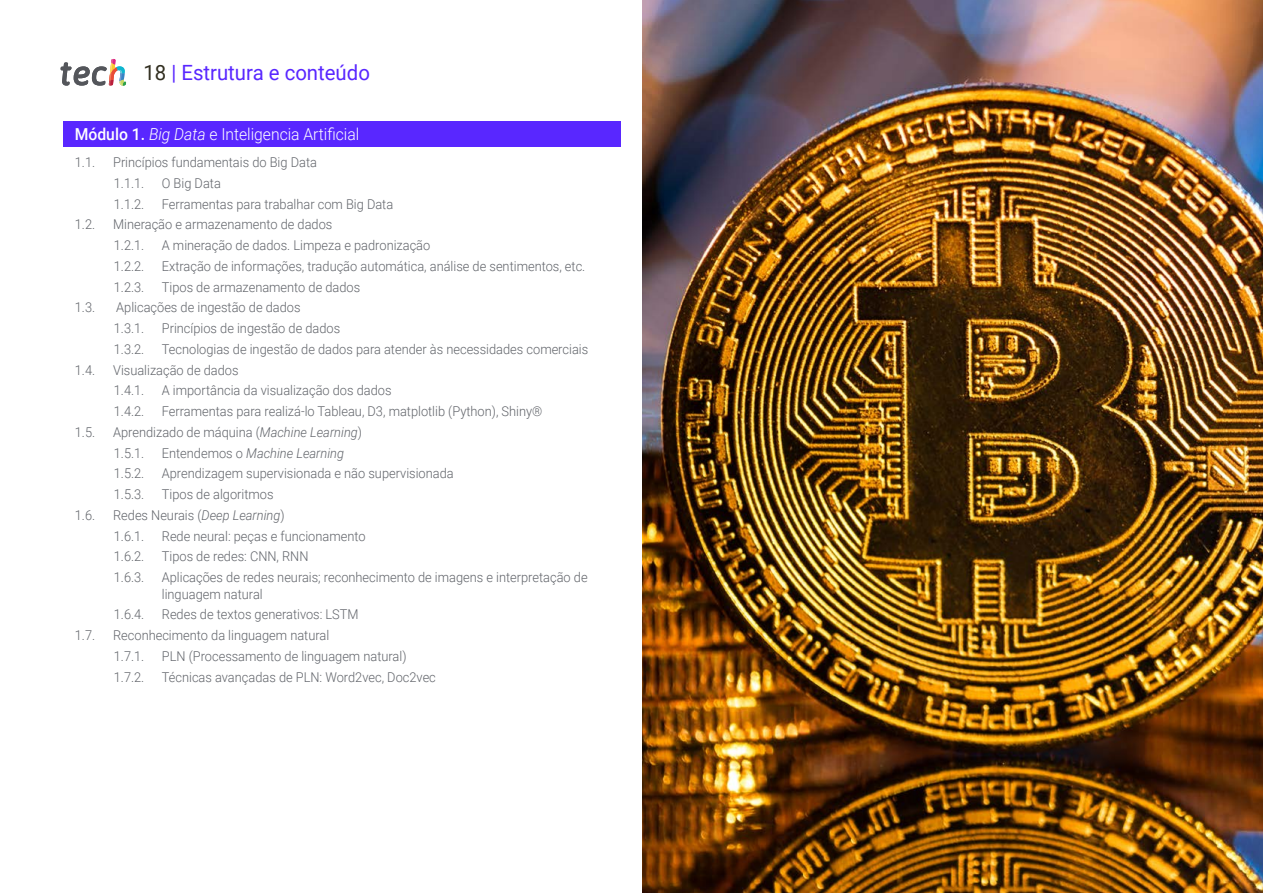
<style>
.page{position:relative;width:1263px;height:893px;background:#fff}
.page>*{position:absolute;margin:0;border:0;box-sizing:border-box;transform-origin:0 0}
.t1{font:21px "Roboto";color:#5927ff}
.t2{font:300 16.5px "Roboto";color:#fff;scale:.95 1}
.t3{font:300 13.5px/20.7px "Roboto";color:#61646a;scale:.95 1}
.t4{font:italic 300 13.5px "Roboto";color:#61646a;scale:.95 1}
.s1{color:#312e20}
.s2{font-weight:500}
.s3{font-style:italic}
.s4{font-style:normal}
</style>
<div class="page">
<div style="left:64px;top:121px;width:557px;height:25px;background:#5927ff"></div>
<img style="left:642px;top:0;width:621px;height:893px">
<svg style="left:61px;top:59px;width:65px;height:27px"></svg>
<h1 class="t1" style="left:144px;top:57px;width:228px"><span class="s1">18</span> | Estrutura e conteúdo</h1>
<p class="t2" style="left:75px;top:123px;width:301px"><span class="s2">Módulo 1.</span> <span class="s3">Big Data</span> e Inteligencia Artificial</p>
<p class="t3" style="left:75px;top:151px;width:23px">1.1.</p>
<p class="t3" style="left:113px;top:151px;width:216px">Princípios fundamentais do Big Data<br>1.1.1.</p>
<p class="t3" style="left:162px;top:172px;width:64px">O Big Data</p>
<p class="t3" style="left:114px;top:193px;width:34px">1.1.2.</p>
<p class="t3" style="left:162px;top:193px;width:245px">Ferramentas para trabalhar com Big Data</p>
<p class="t3" style="left:75px;top:214px;width:23px">1.2.</p>
<p class="t3" style="left:113px;top:214px;width:232px">Mineração e armazenamento de dados<br>1.2.1.</p>
<p class="t3" style="left:162px;top:234px;width:284px">A mineração de dados. Limpeza e padronização</p>
<p class="t3" style="left:114px;top:255px;width:34px">1.2.2.</p>
<p class="t3" style="left:162px;top:255px;width:447px">Extração de informações, tradução automática, análise de sentimentos, etc.</p>
<p class="t3" style="left:114px;top:276px;width:34px">1.2.3.</p>
<p class="t3" style="left:162px;top:276px;width:210px">Tipos de armazenamento de dados</p>
<p class="t3" style="left:75px;top:297px;width:23px">1.3.</p>
<p class="t3" style="left:114px;top:297px;width:198px">Aplicações de ingestão de dados<br>1.3.1.</p>
<p class="t3" style="left:162px;top:317px;width:189px">Princípios de ingestão de dados</p>
<p class="t3" style="left:114px;top:338px;width:34px">1.3.2.</p>
<p class="t3" style="left:162px;top:338px;width:450px">Tecnologias de ingestão de dados para atender às necessidades comerciais</p>
<p class="t3" style="left:75px;top:359px;width:23px">1.4.</p>
<p class="t3" style="left:113px;top:359px;width:134px">Visualização de dados<br>1.4.1.</p>
<p class="t3" style="left:162px;top:380px;width:243px">A importância da visualização dos dados</p>
<p class="t3" style="left:114px;top:400px;width:34px">1.4.2.</p>
<p class="t3" style="left:162px;top:400px;width:402px">Ferramentas para realizá-lo Tableau, D3, matplotlib (Python), Shiny®</p>
<p class="t3" style="left:75px;top:421px;width:23px">1.5.</p>
<p class="t3" style="left:113px;top:421px;width:264px">Aprendizado de máquina (<span class="s3">Machine Learning</span>)<br>1.5.1.</p>
<p class="t4" style="left:162px;top:443px;width:193px"><span class="s4">Entendemos o</span> Machine Learning</p>
<p class="t3" style="left:114px;top:463px;width:34px">1.5.2.</p>
<p class="t3" style="left:162px;top:463px;width:309px">Aprendizagem supervisionada e não supervisionada</p>
<p class="t3" style="left:114px;top:483px;width:34px">1.5.3.</p>
<p class="t3" style="left:162px;top:483px;width:119px">Tipos de algoritmos</p>
<p class="t3" style="left:75px;top:504px;width:23px">1.6.</p>
<p class="t3" style="left:113px;top:504px;width:182px">Redes Neurais (<span class="s3">Deep Learning</span>)<br>1.6.1.</p>
<p class="t3" style="left:162px;top:525px;width:216px">Rede neural: peças e funcionamento</p>
<p class="t3" style="left:114px;top:546px;width:34px">1.6.2.</p>
<p class="t3" style="left:162px;top:546px;width:156px">Tipos de redes: CNN, RNN</p>
<p class="t3" style="left:114px;top:566px;width:34px">1.6.3.</p>
<p class="t3" style="left:162px;top:569px;width:450px;line-height:16.5px">Aplicações de redes neurais; reconhecimento de imagens e interpretação de linguagem natural</p>
<p class="t3" style="left:114px;top:604px;width:34px">1.6.4.</p>
<p class="t3" style="left:162px;top:604px;width:209px">Redes de textos generativos: LSTM</p>
<p class="t3" style="left:75px;top:624px;width:23px">1.7.</p>
<p class="t3" style="left:113px;top:624px;width:229px">Reconhecimento da linguagem natural<br>1.7.1.</p>
<p class="t3" style="left:162px;top:645px;width:259px">PLN (Processamento de linguagem natural)</p>
<p class="t3" style="left:114px;top:666px;width:34px">1.7.2.</p>
<p class="t3" style="left:162px;top:666px;width:290px">Técnicas avançadas de PLN: Word2vec, Doc2vec</p>
</div>
